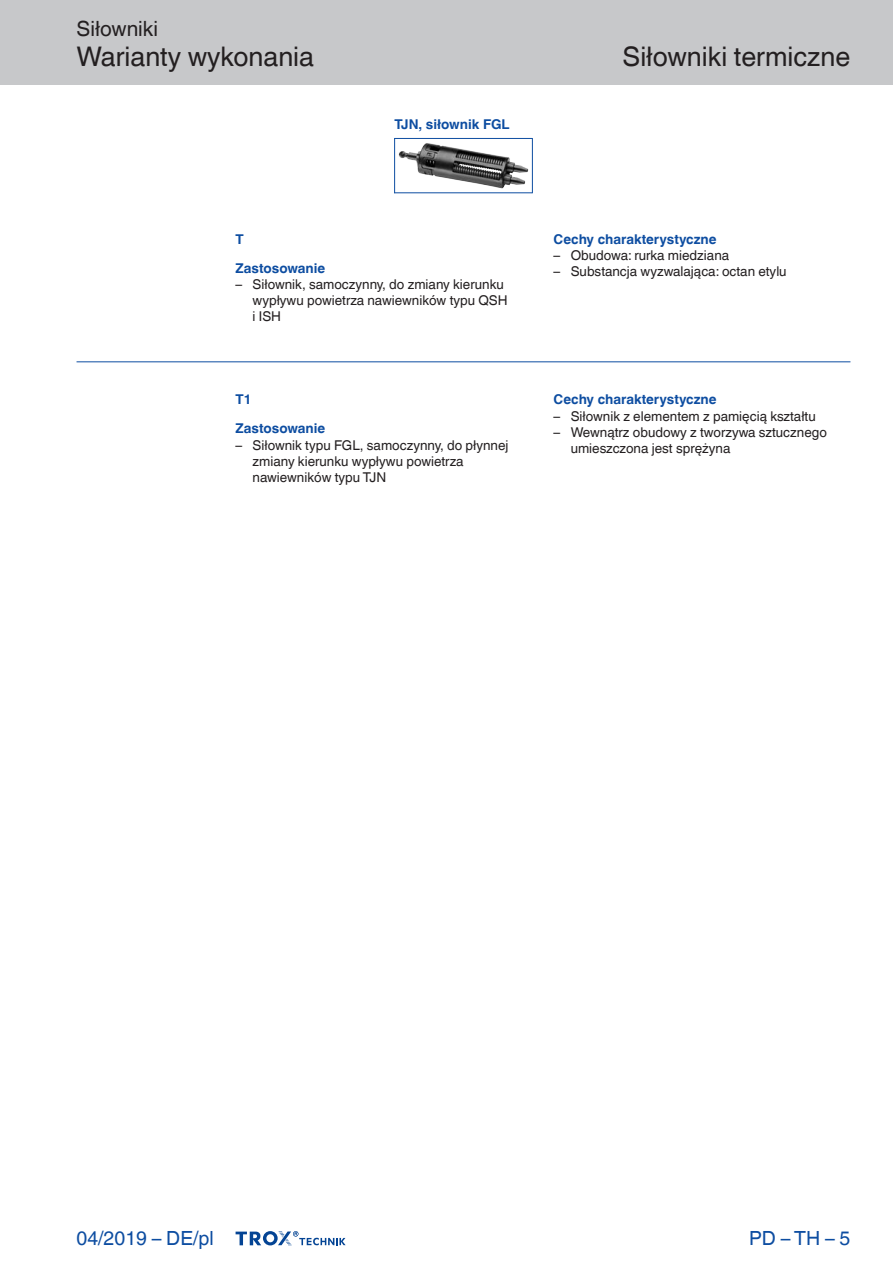
<style>
.page{position:relative;width:893px;height:1263px;background:#fff}
.page>*{position:absolute;margin:0;border:0;box-sizing:border-box;transform-origin:0 0}
.Navigation_3{font:27px "TROX Helvetica";color:#231f20}
.Navigation_2{font:27px "TROX Helvetica";color:#231f20}
.Navigation_1{font:21px "TROX Helvetica";color:#231f20}
.country{font:19.5px "TROX Helvetica";color:#0d4da1}
.pagina_li-re{font:19.5px "TROX Helvetica";color:#0d4da1}
.descr_txt_section_li{font:13.5px/16.2px "TROX Helvetica";color:#231f20}
.descr_txt_section_ti{font:700 13.5px "TROX Helvetica";color:#0d4da1}
.Standard_oben_links{font:700 13.5px "TROX Helvetica";color:#0d4da1}
</style>
<div class="page">
<div style="left:0;top:0;width:893px;height:85px;background:#c7c8ca"></div>
<svg style="left:236px;top:1231px;width:110px;height:15px"></svg>
<hr style="left:77px;top:361px;width:773px;height:1px;background:#0d4da1">
<img style="left:395px;top:139px;width:137px;height:53px">
<hr style="left:394px;top:138px;width:1px;height:55px;background:#0d4da1">
<hr style="left:532px;top:138px;width:1px;height:55px;background:#0d4da1">
<hr style="left:394px;top:138px;width:138px;height:1px;background:#0d4da1">
<hr style="left:394px;top:192px;width:138px;height:1px;background:#0d4da1">
<p class="Navigation_1" style="left:77px;top:17px;width:83px">Siłowniki</p>
<p class="Navigation_2" style="left:77px;top:41px;width:239px">Warianty wykonania</p>
<p class="Navigation_3" style="left:622px;top:41px;width:229px">Siłowniki termiczne</p>
<p class="Standard_oben_links" style="left:395px;top:116px;width:117px">TJN, siłownik FGL</p>
<p class="descr_txt_section_ti" style="left:236px;top:231px;width:10px">T</p>
<p class="descr_txt_section_ti" style="left:236px;top:260px;width:91px">Zastosowanie</p>
<p class="descr_txt_section_li" style="left:253px;top:276px;width:257px;text-indent:-17px">– Siłownik, samoczynny, do zmiany kierunku wypływu powietrza nawiewników typu QSH i ISH</p>
<p class="descr_txt_section_ti" style="left:236px;top:392px;width:18px">T1</p>
<p class="descr_txt_section_ti" style="left:236px;top:421px;width:91px">Zastosowanie</p>
<p class="descr_txt_section_li" style="left:253px;top:437px;width:257px;text-indent:-17px">– Siłownik typu FGL, samoczynny, do płynnej zmiany kierunku wypływu powietrza nawiewników typu TJN</p>
<p class="descr_txt_section_ti" style="left:554px;top:231px;width:164px">Cechy charakterystyczne</p>
<p class="descr_txt_section_li" style="left:554px;top:247px;width:177px">– Obudowa: rurka miedziana</p>
<p class="descr_txt_section_li" style="left:554px;top:263px;width:235px">– Substancja wyzwalająca: octan etylu</p>
<p class="descr_txt_section_ti" style="left:554px;top:392px;width:164px">Cechy charakterystyczne</p>
<p class="descr_txt_section_li" style="left:554px;top:408px;width:264px">– Siłownik z elementem z pamięcią kształtu</p>
<p class="descr_txt_section_li" style="left:571px;top:424px;width:258px;text-indent:-17px">– Wewnątrz obudowy z tworzywa sztucznego umieszczona jest sprężyna</p>
<p class="country" style="left:77px;top:1227px;width:139px">04/2019 – DE/pl</p>
<p class="pagina_li-re" style="left:749px;top:1227px;width:103px">PD – TH – 5</p>
</div>
